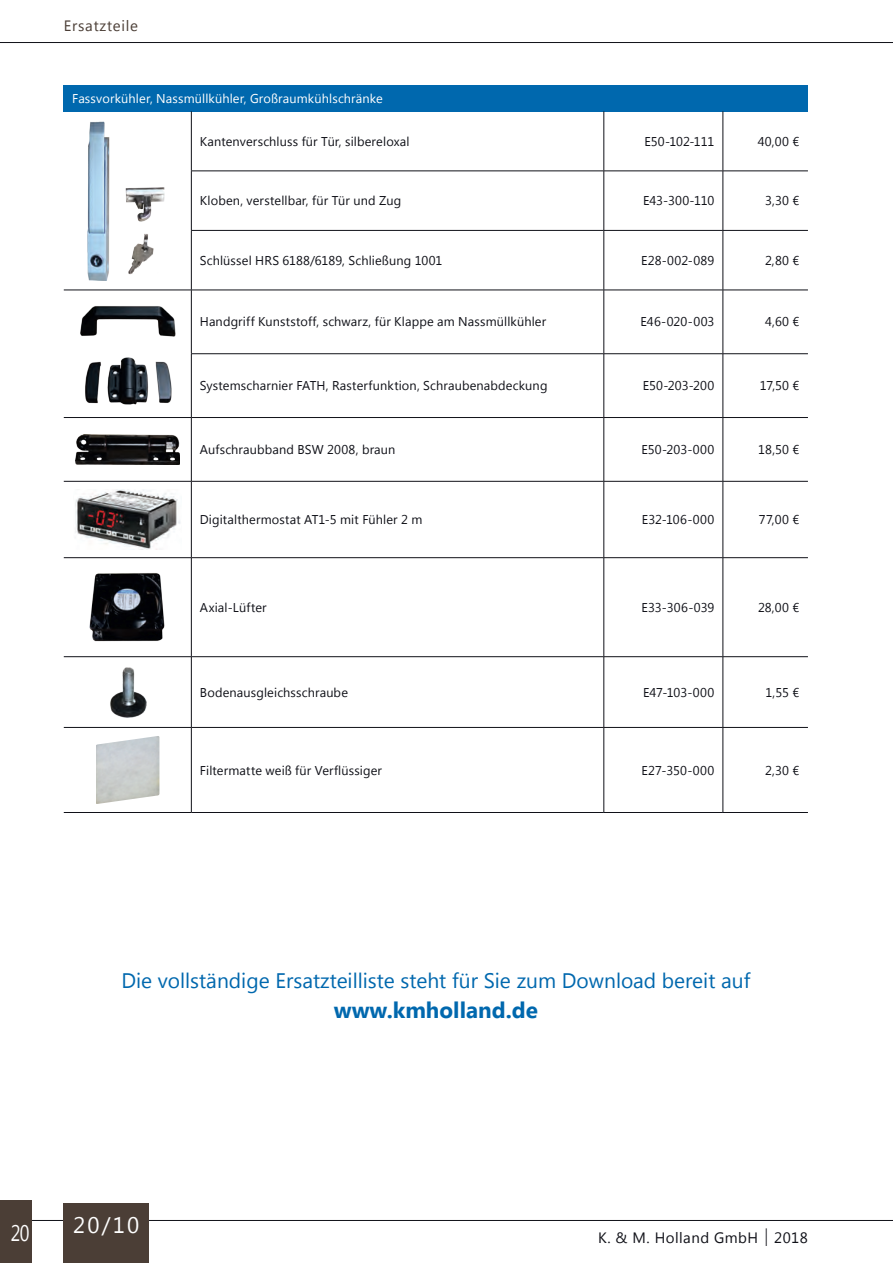
<style>
.page{position:relative;width:893px;height:1263px;background:#fff}
.page>*{position:absolute;margin:0;border:0;box-sizing:border-box;transform-origin:0 0}
.t1{font:700 22.5px "Segoe UI";color:#0068ae}
.t2{font:22.5px "Segoe UI";color:#fff}
.t3{font:22.5px "Segoe UI";color:#fff;scale:.8 1}
.t4{font:21px "Segoe UI";color:#0068ae}
.t5{font:15px "Segoe UI";letter-spacing:.03em;color:#101118}
.t6{font:15px "Segoe UI";letter-spacing:.05em;color:#4b3e36}
.t7{font:12.75px "Segoe UI";letter-spacing:.01em;color:#101118}
.t8{font:12.75px "Segoe UI";letter-spacing:.01em;color:#fff}
.t9{font:12.75px "Segoe UI";letter-spacing:-.01em;color:#101118}
.s1{font-size:24px}
</style>
<div class="page">
<hr style="left:0;top:1220px;width:893px;height:1px;background:#101118">
<hr style="left:0;top:42px;width:893px;height:1px;background:#101118">
<div style="left:64px;top:1203px;width:85px;height:60px;background:#4b3e36"></div>
<div style="left:0;top:1201px;width:32px;height:62px;background:#4b3e36"></div>
<div style="left:64px;top:85px;width:744px;height:26px;background:#0068ae"></div>
<hr style="left:604px;top:290px;width:1px;height:63px;background:#101118">
<hr style="left:723px;top:290px;width:1px;height:63px;background:#101118">
<hr style="left:604px;top:354px;width:1px;height:63px;background:#101118">
<hr style="left:723px;top:354px;width:1px;height:63px;background:#101118">
<hr style="left:604px;top:418px;width:1px;height:63px;background:#101118">
<hr style="left:723px;top:418px;width:1px;height:63px;background:#101118">
<hr style="left:64px;top:557px;width:127px;height:1px;background:#101118">
<hr style="left:191px;top:557px;width:413px;height:1px;background:#101118">
<hr style="left:604px;top:557px;width:119px;height:1px;background:#101118">
<hr style="left:604px;top:558px;width:1px;height:98px;background:#101118">
<hr style="left:723px;top:557px;width:85px;height:1px;background:#101118">
<hr style="left:723px;top:558px;width:1px;height:98px;background:#101118">
<hr style="left:64px;top:656px;width:127px;height:1px;background:#101118">
<hr style="left:191px;top:656px;width:413px;height:1px;background:#101118">
<hr style="left:604px;top:656px;width:119px;height:1px;background:#101118">
<hr style="left:604px;top:657px;width:1px;height:70px;background:#101118">
<hr style="left:723px;top:656px;width:85px;height:1px;background:#101118">
<hr style="left:723px;top:657px;width:1px;height:70px;background:#101118">
<hr style="left:64px;top:727px;width:127px;height:1px;background:#101118">
<hr style="left:191px;top:727px;width:413px;height:1px;background:#101118">
<hr style="left:604px;top:727px;width:119px;height:1px;background:#101118">
<hr style="left:604px;top:728px;width:1px;height:84px;background:#101118">
<hr style="left:723px;top:727px;width:85px;height:1px;background:#101118">
<hr style="left:723px;top:728px;width:1px;height:84px;background:#101118">
<hr style="left:64px;top:812px;width:127px;height:1px;background:#101118">
<hr style="left:191px;top:812px;width:413px;height:1px;background:#101118">
<hr style="left:604px;top:812px;width:119px;height:1px;background:#101118">
<hr style="left:723px;top:812px;width:85px;height:1px;background:#101118">
<hr style="left:604px;top:111px;width:1px;height:60px;background:#101118">
<hr style="left:723px;top:111px;width:1px;height:60px;background:#101118">
<hr style="left:191px;top:171px;width:413px;height:1px;background:#101118">
<hr style="left:604px;top:171px;width:119px;height:1px;background:#101118">
<hr style="left:604px;top:171px;width:1px;height:59px;background:#101118">
<hr style="left:723px;top:171px;width:85px;height:1px;background:#101118">
<hr style="left:723px;top:171px;width:1px;height:59px;background:#101118">
<hr style="left:191px;top:230px;width:413px;height:1px;background:#101118">
<hr style="left:604px;top:230px;width:119px;height:1px;background:#101118">
<hr style="left:604px;top:231px;width:1px;height:59px;background:#101118">
<hr style="left:723px;top:230px;width:85px;height:1px;background:#101118">
<hr style="left:723px;top:231px;width:1px;height:59px;background:#101118">
<hr style="left:64px;top:290px;width:127px;height:1px;background:#101118">
<hr style="left:191px;top:290px;width:413px;height:1px;background:#101118">
<hr style="left:604px;top:290px;width:119px;height:1px;background:#101118">
<hr style="left:723px;top:290px;width:85px;height:1px;background:#101118">
<hr style="left:191px;top:353px;width:413px;height:1px;background:#101118">
<hr style="left:604px;top:353px;width:119px;height:1px;background:#101118">
<hr style="left:723px;top:353px;width:85px;height:1px;background:#101118">
<hr style="left:64px;top:417px;width:127px;height:1px;background:#101118">
<hr style="left:191px;top:417px;width:413px;height:1px;background:#101118">
<hr style="left:604px;top:417px;width:119px;height:1px;background:#101118">
<hr style="left:723px;top:417px;width:85px;height:1px;background:#101118">
<hr style="left:64px;top:481px;width:127px;height:1px;background:#101118">
<hr style="left:191px;top:481px;width:413px;height:1px;background:#101118">
<hr style="left:604px;top:481px;width:119px;height:1px;background:#101118">
<hr style="left:604px;top:481px;width:1px;height:76px;background:#101118">
<hr style="left:723px;top:481px;width:85px;height:1px;background:#101118">
<hr style="left:723px;top:481px;width:1px;height:76px;background:#101118">
<hr style="left:191px;top:558px;width:1px;height:98px;background:#101118">
<hr style="left:191px;top:657px;width:1px;height:70px;background:#101118">
<hr style="left:191px;top:728px;width:1px;height:84px;background:#101118">
<hr style="left:191px;top:111px;width:1px;height:60px;background:#101118">
<hr style="left:191px;top:171px;width:1px;height:59px;background:#101118">
<hr style="left:191px;top:231px;width:1px;height:59px;background:#101118">
<hr style="left:191px;top:290px;width:1px;height:63px;background:#101118">
<hr style="left:191px;top:354px;width:1px;height:63px;background:#101118">
<hr style="left:191px;top:418px;width:1px;height:63px;background:#101118">
<hr style="left:191px;top:481px;width:1px;height:76px;background:#101118">
<img style="left:87px;top:121px;width:23px;height:159px">
<img style="left:125px;top:187px;width:40px;height:35px">
<img style="left:128px;top:233px;width:26px;height:42px">
<img style="left:80px;top:306px;width:96px;height:31px">
<img style="left:85px;top:357px;width:87px;height:48px">
<img style="left:75px;top:434px;width:105px;height:31px">
<img style="left:75px;top:490px;width:106px;height:59px">
<img style="left:90px;top:573px;width:75px;height:69px">
<img style="left:110px;top:667px;width:36px;height:51px">
<img style="left:96px;top:736px;width:63px;height:68px">
<p class="t6" style="left:64px;top:15px;width:76px">Ersatzteile</p>
<p class="t8" style="left:72px;top:89px;width:312px">Fassvorkühler, Nassmüllkühler, Großraumkühlschränke</p>
<p class="t7" style="left:200px;top:132px;width:211px">Kantenverschluss für Tür, silbereloxal</p>
<p class="t9" style="left:644px;top:132px;width:71px">E50-102-111</p>
<p class="t7" style="left:758px;top:132px;width:43px">40,00 €</p>
<p class="t7" style="left:200px;top:192px;width:203px">Kloben, verstellbar, für Tür und Zug</p>
<p class="t7" style="left:643px;top:192px;width:73px">E43-300-110</p>
<p class="t7" style="left:765px;top:192px;width:36px">3,30 €</p>
<p class="t7" style="left:200px;top:251px;width:244px">Schlüssel HRS 6188/6189, Schließung 1001</p>
<p class="t7" style="left:641px;top:251px;width:75px">E28-002-089</p>
<p class="t7" style="left:765px;top:251px;width:36px">2,80 €</p>
<p class="t7" style="left:200px;top:313px;width:348px">Handgriff Kunststoff, schwarz, für Klappe am Nassmüllkühler</p>
<p class="t7" style="left:640px;top:313px;width:75px">E46-020-003</p>
<p class="t7" style="left:765px;top:313px;width:36px">4,60 €</p>
<p class="t7" style="left:200px;top:377px;width:349px">Systemscharnier FATH, Rasterfunktion, Schraubenabdeckung</p>
<p class="t7" style="left:643px;top:377px;width:73px">E50-203-200</p>
<p class="t7" style="left:760px;top:377px;width:41px">17,50 €</p>
<p class="t7" style="left:200px;top:441px;width:197px">Aufschraubband BSW 2008, braun</p>
<p class="t7" style="left:641px;top:441px;width:75px">E50-203-000</p>
<p class="t7" style="left:758px;top:441px;width:43px">18,50 €</p>
<p class="t7" style="left:200px;top:511px;width:224px">Digitalthermostat AT1-5 mit Fühler 2 m</p>
<p class="t7" style="left:642px;top:511px;width:74px">E32-106-000</p>
<p class="t7" style="left:759px;top:511px;width:42px">77,00 €</p>
<p class="t7" style="left:200px;top:598px;width:68px">Axial-Lüfter</p>
<p class="t7" style="left:642px;top:598px;width:74px">E33-306-039</p>
<p class="t7" style="left:758px;top:598px;width:43px">28,00 €</p>
<p class="t7" style="left:200px;top:683px;width:150px">Bodenausgleichsschraube</p>
<p class="t7" style="left:643px;top:683px;width:73px">E47-103-000</p>
<p class="t7" style="left:766px;top:683px;width:35px">1,55 €</p>
<p class="t7" style="left:200px;top:761px;width:184px">Filtermatte weiß für Verflüssiger</p>
<p class="t7" style="left:642px;top:761px;width:74px">E27-350-000</p>
<p class="t7" style="left:765px;top:761px;width:36px">2,30 €</p>
<p class="t4" style="left:121px;top:966px;width:630px">Die vollständige Ersatzteilliste steht für Sie zum Download bereit auf</p>
<p class="t1" style="left:334px;top:994px;width:206px">www.kmholland.de</p>
<h1 class="t3" style="left:11px;top:1217px;width:25px">20</h1>
<p class="t2" style="left:73px;top:1209px;width:68px">20/10</p>
<p class="t5" style="left:598px;top:1227px;width:211px">K. &amp; M. Holland GmbH <span class="s1">l</span> 2018</p>
</div>
